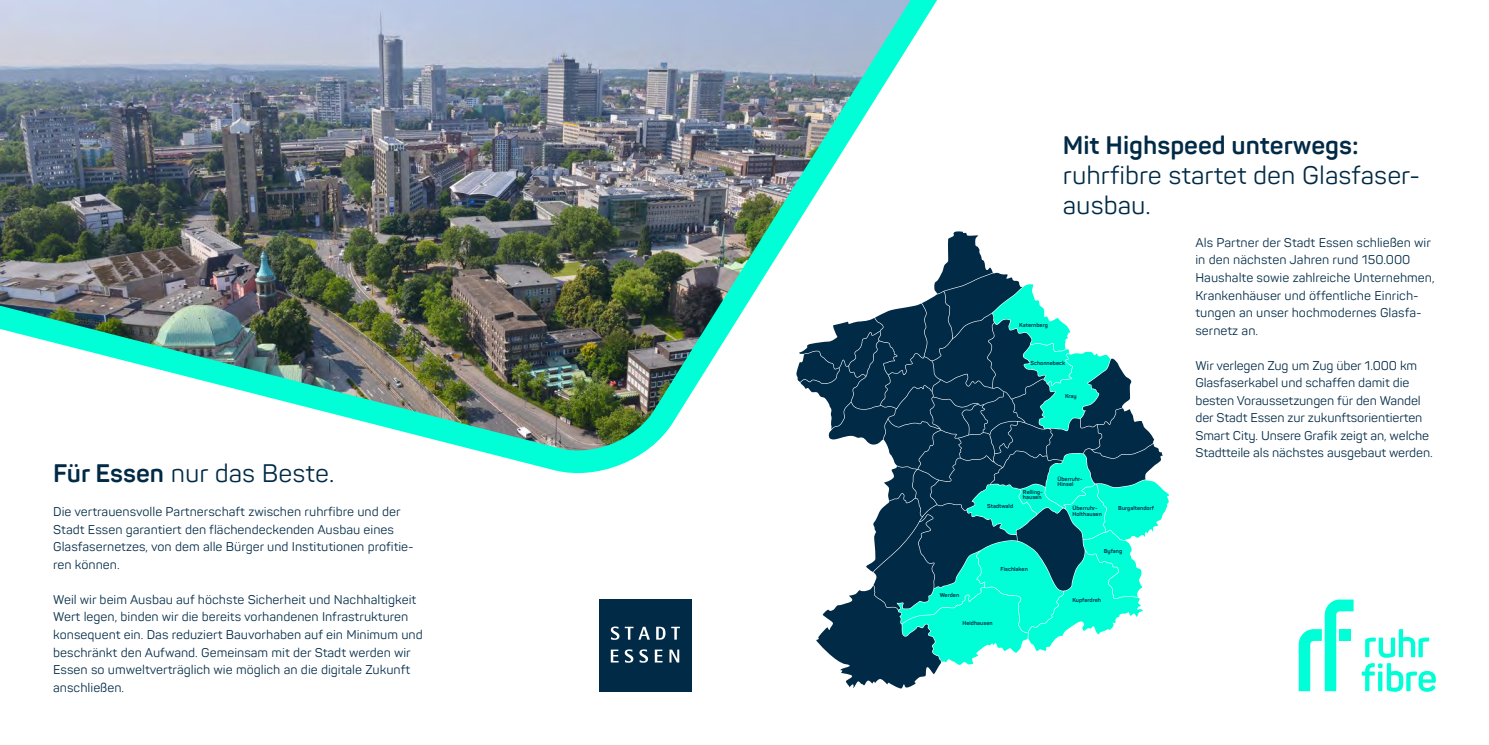
<style>
.page{position:relative;width:1489px;height:745px;background:#fff}
.page>*{position:absolute;margin:0;border:0;box-sizing:border-box;transform-origin:0 0}
.t1{font:25px/30px "Panton";color:#002a46}
.t2{font:700 25px "Panton";color:#002a46}
.t3{font:12.5px/17.5px "Panton";color:#002a46}
.t4{font:700 5.62px/5.6px "Panton";color:#002a46}
.s1{font-weight:700}
</style>
<div class="page">
<img style="left:0;top:0;width:937px;height:474px">
<svg style="left:1361px;top:629px;width:74px;height:62px"></svg>
<svg style="left:1298px;top:599px;width:55px;height:91px"></svg>
<div style="left:1338px;top:628px;width:12px;height:12px;background:#00ffd6"></div>
<svg style="left:796px;top:231px;width:373px;height:457px"></svg>
<div style="left:599px;top:599px;width:92px;height:92px;background:#002a46"></div>
<svg style="left:610px;top:649px;width:8px;height:13px"></svg>
<svg style="left:624px;top:649px;width:9px;height:13px"></svg>
<svg style="left:639px;top:649px;width:9px;height:13px"></svg>
<svg style="left:654px;top:649px;width:8px;height:13px"></svg>
<svg style="left:669px;top:649px;width:10px;height:13px"></svg>
<svg style="left:611px;top:626px;width:39px;height:13px"></svg>
<svg style="left:656px;top:626px;width:9px;height:13px"></svg>
<svg style="left:671px;top:626px;width:9px;height:13px"></svg>
<h1 class="t1" style="left:53px;top:457px;width:282px"><span class="s1">Für Essen</span> nur das Beste.</h1>
<p class="t3" style="left:53px;top:503px;width:362px">Die vertrauensvolle Partnerschaft zwischen ruhrfibre und der Stadt Essen garantiert den flächendeckenden Ausbau eines Glasfasernetzes, von dem alle Bürger und Institutionen profitie&shy;ren können.</p>
<p class="t3" style="left:53px;top:590px;width:371px">Weil wir beim Ausbau auf höchste Sicherheit und Nachhaltigkeit Wert legen, binden wir die bereits vorhandenen Infrastrukturen konsequent ein. Das reduziert Bauvorhaben auf ein Minimum und beschränkt den Aufwand. Gemeinsam mit der Stadt werden wir Essen so umweltverträglich wie möglich an die digitale Zukunft anschließen.</p>
<h1 class="t2" style="left:1062px;top:130px;width:297px">Mit Highspeed unterwegs:</h1>
<h1 class="t1" style="left:1062px;top:160px;width:359px">ruhrfibre startet den Glasfaser&shy;ausbau.</h1>
<p class="t4" style="left:1019px;top:321px;width:30px">Katernberg</p>
<p class="t4" style="left:1030px;top:359px;width:36px">Schonnebeck</p>
<p class="t4" style="left:1064px;top:393px;width:13px">Kray</p>
<p class="t4" style="left:987px;top:503px;width:28px">Stadtwald</p>
<p class="t4" style="left:1022px;top:488px;width:21px">Relling&shy;hausen</p>
<p class="t4" style="left:939px;top:592px;width:21px">Werden</p>
<p class="t4" style="left:1000px;top:566px;width:29px">Fischlaken</p>
<p class="t4" style="left:962px;top:620px;width:32px">Heidhausen</p>
<p class="t4" style="left:1057px;top:475px;width:26px">Überruhr-<br>Hinsel</p>
<p class="t4" style="left:1072px;top:505px;width:31px">Überruhr-<br>Holthausen</p>
<p class="t4" style="left:1118px;top:505px;width:37px">Burgaltendorf</p>
<p class="t4" style="left:1103px;top:547px;width:20px">Byfang</p>
<p class="t4" style="left:1072px;top:596px;width:30px">Kupferdreh</p>
<p class="t3" style="left:1195px;top:233px;width:241px">Als Partner der Stadt Essen schließen wir in den nächsten Jahren rund 150.000<br>Haushalte sowie zahlreiche Unternehmen, Krankenhäuser und öffentliche Einrich&shy;tungen an unser hochmodernes Glasfa&shy;sernetz an.</p>
<p class="t3" style="left:1195px;top:356px;width:239px">Wir verlegen Zug um Zug über 1.000 km Glasfaserkabel und schaffen damit die besten Voraussetzungen für den Wandel der Stadt Essen zur zukunftsorientierten Smart City. Unsere Grafik zeigt an, welche Stadtteile als nächstes ausgebaut werden.</p>
</div>
